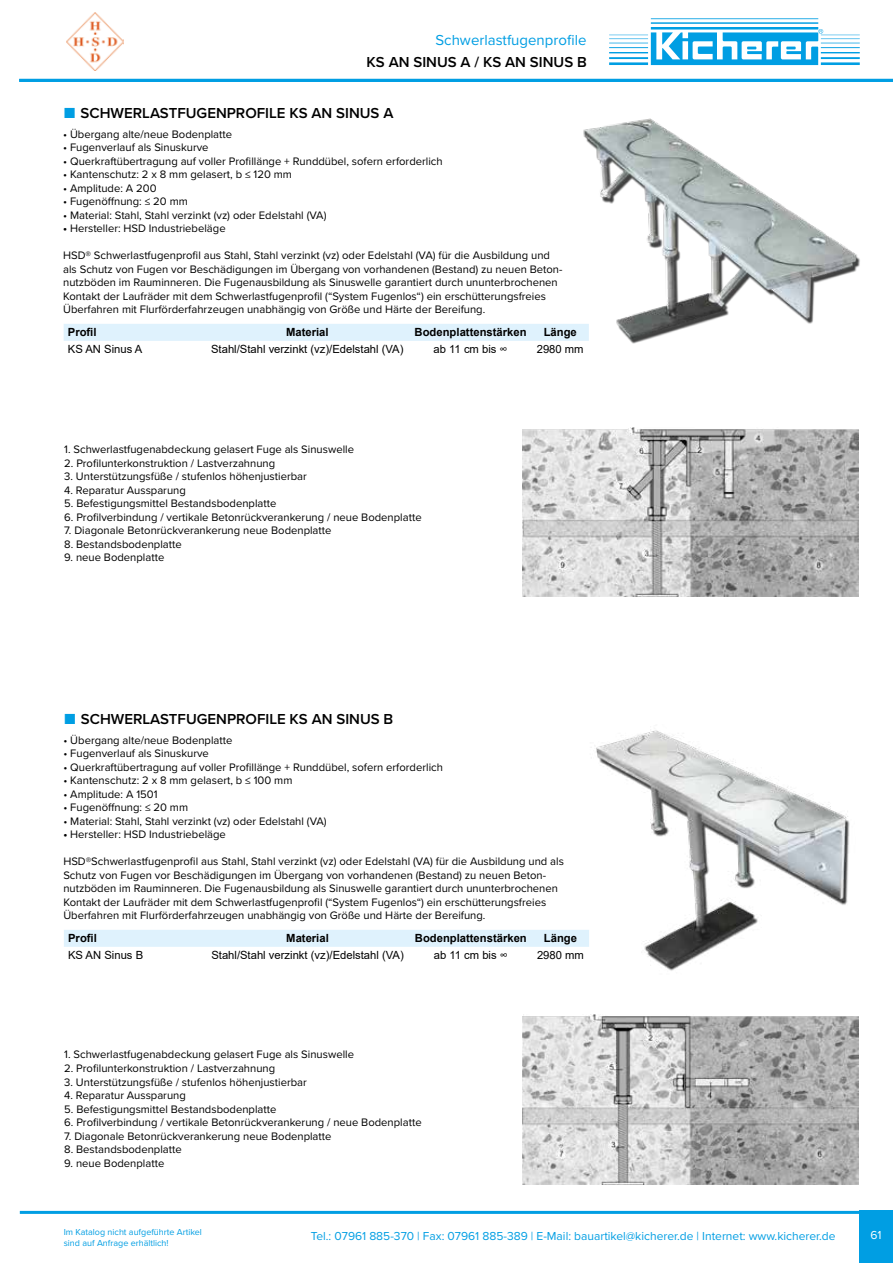
<style>
.page{position:relative;width:893px;height:1263px;background:#fff}
.page>*{position:absolute;margin:0;border:0;box-sizing:border-box;transform-origin:0 0}
.t1{font:600 15px "Proxima Nova";color:#000}
.t2{font:15px "Proxima Nova";color:#009ee3}
.t3{font:12px "Proxima Nova";color:#009ee3}
.t4{font:12px "Proxima Nova";color:#fff}
.t5{font:11.25px/13.5px "Proxima Nova";color:#000}
.t6{font:11.25px "Arial";color:#000}
.t7{font:700 11.25px "Arial";color:#000}
.t8{font:9px/10.8px "Proxima Nova";color:#009ee3}
.s1{font-weight:700}
</style>
<div class="page">
<hr style="left:19px;top:79px;width:874px;height:3px;background:#009ee3">
<div style="left:859px;top:1211px;width:34px;height:52px;background:#009ee3"></div>
<hr style="left:20px;top:1211px;width:873px;height:3px;background:#009ee3">
<img style="left:66px;top:13px;width:58px;height:57px">
<div style="left:64px;top:324px;width:485px;height:17px;background:#dff2fd"></div>
<div style="left:64px;top:930px;width:517px;height:17px;background:#dff2fd"></div>
<img style="left:549px;top:118px;width:311px;height:226px">
<img style="left:522px;top:427px;width:337px;height:170px">
<img style="left:581px;top:730px;width:269px;height:241px">
<img style="left:522px;top:1015px;width:337px;height:169px">
<svg style="left:609px;top:18px;width:251px;height:47px"></svg>
<h1 class="t2" style="left:435px;top:29px;width:152px">Schwerlastfugenprofile</h1>
<h1 class="t1" style="left:367px;top:51px;width:222px">KS AN SINUS A / KS AN SINUS B</h1>
<h1 class="t1" style="left:81px;top:102px;width:314px">SCHWERLASTFUGENPROFILE KS AN SINUS A</h1>
<p class="t5" style="left:63px;top:127px;width:171px">• Übergang alte/neue Bodenplatte</p>
<p class="t5" style="left:63px;top:140px;width:147px">• Fugenverlauf als Sinuskurve</p>
<p class="t5" style="left:63px;top:154px;width:381px">• Querkraftübertragung auf voller Profillänge + Runddübel, sofern erforderlich</p>
<p class="t5" style="left:63px;top:167px;width:230px">• Kantenschutz: 2 x 8 mm gelasert, b ≤ 120 mm</p>
<p class="t5" style="left:63px;top:181px;width:95px">• Amplitude: A 200</p>
<p class="t5" style="left:63px;top:194px;width:126px">• Fugenöffnung: ≤ 20 mm</p>
<p class="t5" style="left:63px;top:208px;width:265px">• Material: Stahl, Stahl verzinkt (vz) oder Edelstahl (VA)</p>
<p class="t5" style="left:63px;top:221px;width:164px"><span class="s1">•</span> Hersteller: HSD Industriebeläge</p>
<p class="t5" style="left:63px;top:248px;width:501px">HSD® Schwerlastfugenprofil aus Stahl, Stahl verzinkt (vz) oder Edelstahl (VA) für die Ausbildung und als Schutz von Fugen vor Beschädigungen im Übergang von vorhandenen (Bestand) zu neuen Beton&shy;nutzböden im Rauminneren. Die Fugenausbildung als Sinuswelle garantiert durch ununterbrochenen Kontakt der Laufräder mit dem Schwerlastfugenprofil (“System Fugenlos“) ein erschütterungsfreies Überfahren mit Flurförderfahrzeugen unabhängig von Größe und Härte der Bereifung.</p>
<p class="t7" style="left:68px;top:325px;width:30px">Profil</p>
<p class="t7" style="left:286px;top:325px;width:44px">Material</p>
<p class="t7" style="left:415px;top:325px;width:113px">Bodenplattenstärken</p>
<p class="t7" style="left:544px;top:325px;width:35px">Länge</p>
<p class="t6" style="left:68px;top:342px;width:76px">KS AN Sinus A</p>
<p class="t6" style="left:211px;top:342px;width:194px">Stahl/Stahl verzinkt (vz)/Edelstahl (VA)</p>
<p class="t6" style="left:434px;top:342px;width:76px">ab 11 cm bis ∞</p>
<p class="t6" style="left:537px;top:342px;width:48px">2980 mm</p>
<p class="t5" style="left:64px;top:442px;width:291px">1. Schwerlastfugenabdeckung gelasert Fuge als Sinuswelle</p>
<p class="t5" style="left:64px;top:456px;width:212px">2. Profilunterkonstruktion / Lastverzahnung</p>
<p class="t5" style="left:64px;top:469px;width:244px">3. Unterstützungsfüße / stufenlos höhenjustierbar</p>
<p class="t5" style="left:64px;top:483px;width:123px">4. Reparatur Aussparung</p>
<p class="t5" style="left:64px;top:496px;width:214px">5. Befestigungsmittel Bestandsbodenplatte</p>
<p class="t5" style="left:64px;top:510px;width:359px">6. Profilverbindung / vertikale Betonrückverankerung / neue Bodenplatte</p>
<p class="t5" style="left:64px;top:523px;width:269px">7. Diagonale Betonrückverankerung neue Bodenplatte</p>
<p class="t5" style="left:64px;top:537px;width:119px">8. Bestandsbodenplatte</p>
<p class="t5" style="left:64px;top:550px;width:102px">9. neue Bodenplatte</p>
<h1 class="t1" style="left:81px;top:708px;width:314px">SCHWERLASTFUGENPROFILE KS AN SINUS B</h1>
<p class="t5" style="left:63px;top:733px;width:171px">• Übergang alte/neue Bodenplatte</p>
<p class="t5" style="left:63px;top:746px;width:147px">• Fugenverlauf als Sinuskurve</p>
<p class="t5" style="left:63px;top:760px;width:381px">• Querkraftübertragung auf voller Profillänge + Runddübel, sofern erforderlich</p>
<p class="t5" style="left:63px;top:773px;width:231px">• Kantenschutz: 2 x 8 mm gelasert, b ≤ 100 mm</p>
<p class="t5" style="left:63px;top:787px;width:96px">• Amplitude: A 1501</p>
<p class="t5" style="left:63px;top:800px;width:126px">• Fugenöffnung: ≤ 20 mm</p>
<p class="t5" style="left:63px;top:814px;width:265px">• Material: Stahl, Stahl verzinkt (vz) oder Edelstahl (VA)</p>
<p class="t5" style="left:63px;top:827px;width:164px"><span class="s1">•</span> Hersteller: HSD Industriebeläge</p>
<p class="t5" style="left:63px;top:854px;width:502px">HSD®Schwerlastfugenprofil aus Stahl, Stahl verzinkt (vz) oder Edelstahl (VA) für die Ausbildung und als Schutz von Fugen vor Beschädigungen im Übergang von vorhandenen (Bestand) zu neuen Beton&shy;nutzböden im Rauminneren. Die Fugenausbildung als Sinuswelle garantiert durch ununterbrochenen Kontakt der Laufräder mit dem Schwerlastfugenprofil (“System Fugenlos“) ein erschütterungsfreies Überfahren mit Flurförderfahrzeugen unabhängig von Größe und Härte der Bereifung.</p>
<p class="t7" style="left:68px;top:930px;width:30px">Profil</p>
<p class="t7" style="left:286px;top:930px;width:44px">Material</p>
<p class="t7" style="left:415px;top:930px;width:113px">Bodenplattenstärken</p>
<p class="t7" style="left:544px;top:930px;width:35px">Länge</p>
<p class="t6" style="left:68px;top:948px;width:77px">KS AN Sinus B</p>
<p class="t6" style="left:211px;top:948px;width:194px">Stahl/Stahl verzinkt (vz)/Edelstahl (VA)</p>
<p class="t6" style="left:434px;top:948px;width:76px">ab 11 cm bis ∞</p>
<p class="t6" style="left:537px;top:948px;width:48px">2980 mm</p>
<p class="t5" style="left:64px;top:1047px;width:291px">1. Schwerlastfugenabdeckung gelasert Fuge als Sinuswelle</p>
<p class="t5" style="left:64px;top:1061px;width:212px">2. Profilunterkonstruktion / Lastverzahnung</p>
<p class="t5" style="left:64px;top:1074px;width:244px">3. Unterstützungsfüße / stufenlos höhenjustierbar</p>
<p class="t5" style="left:64px;top:1088px;width:123px">4. Reparatur Aussparung</p>
<p class="t5" style="left:64px;top:1101px;width:214px">5. Befestigungsmittel Bestandsbodenplatte</p>
<p class="t5" style="left:64px;top:1115px;width:359px">6. Profilverbindung / vertikale Betonrückverankerung / neue Bodenplatte</p>
<p class="t5" style="left:64px;top:1128px;width:269px">7. Diagonale Betonrückverankerung neue Bodenplatte</p>
<p class="t5" style="left:64px;top:1142px;width:119px">8. Bestandsbodenplatte</p>
<p class="t5" style="left:64px;top:1155px;width:102px">9. neue Bodenplatte</p>
<p class="t8" style="left:64px;top:1226px;width:140px">Im Katalog nicht aufgeführte Artikel sind auf Anfrage erhältlich!</p>
<p class="t3" style="left:311px;top:1226px;width:526px">Tel.: 07961 885-370 | Fax: 07961 885-389 | E-Mail: bauartikel@kicherer.de | Internet: www.kicherer.de</p>
<p class="t4" style="left:870px;top:1226px;width:13px">61</p>
</div>
